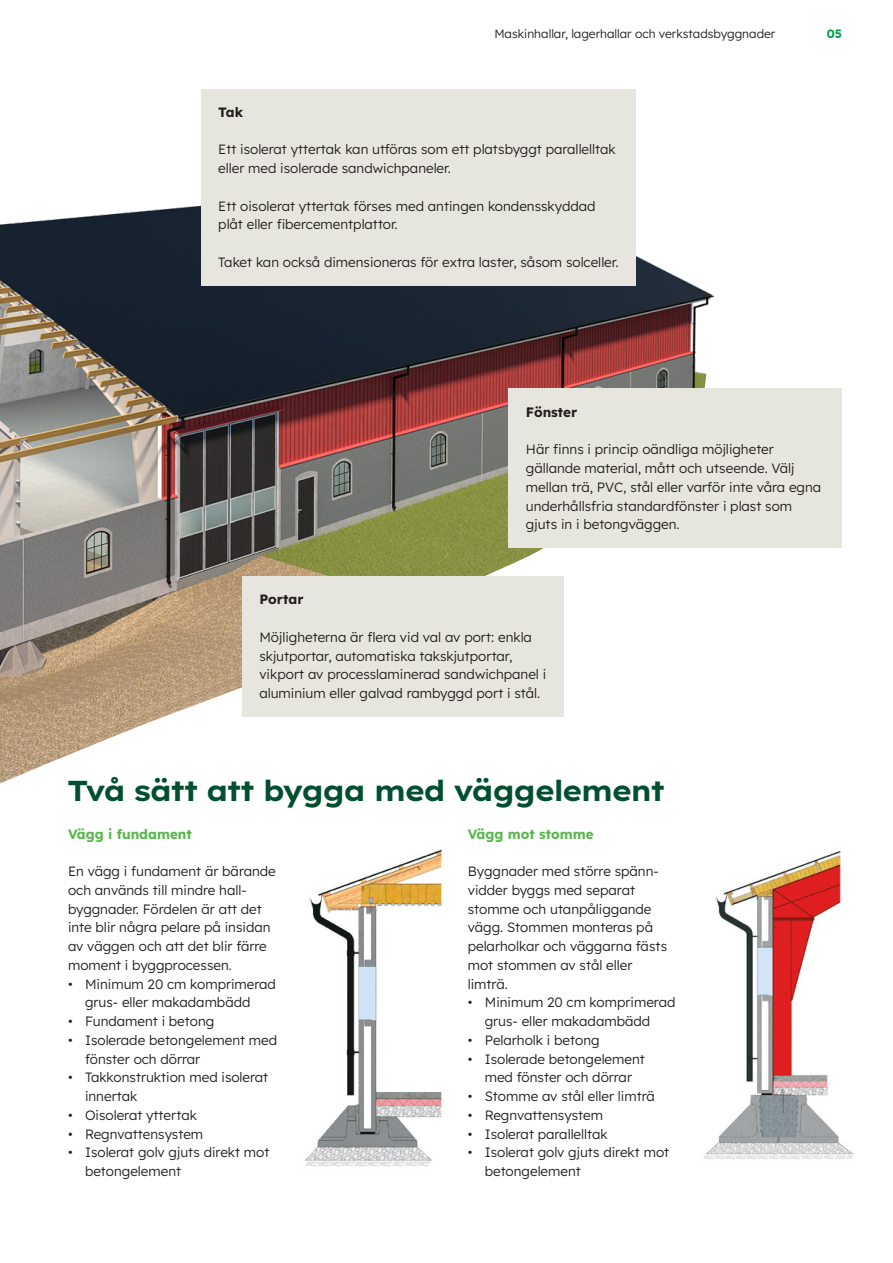
<style>
.page{position:relative;width:893px;height:1263px;background:#fff}
.page>*{position:absolute;margin:0;border:0;box-sizing:border-box;transform-origin:0 0}
.t1{font:700 28.8px "Lexend Exa HM";color:#004f2f}
.t2{font:300 13.5px/18.8px "Lexend";color:#231f20}
.t3{font:700 13.5px "Lexend";color:#55b94a}
.t4{font:700 13.5px "Lexend";color:#231f20}
.t5{font:300 12px "Lexend";color:#231f20}
.t6{font:700 12px "Lexend";color:#009d48}
</style>
<div class="page">
<img style="left:0;top:124px;width:766px;height:659px">
<div style="left:201px;top:89px;width:434px;height:196px;background:#e7e6de"></div>
<div style="left:509px;top:389px;width:333px;height:159px;background:#e7e6de"></div>
<div style="left:242px;top:576px;width:322px;height:141px;background:#e7e6de"></div>
<img style="left:305px;top:849px;width:137px;height:317px">
<img style="left:703px;top:850px;width:151px;height:309px">
<p class="t5" style="left:494px;top:25px;width:282px">Maskinhallar, lagerhallar och verkstadsbyggnader</p>
<p class="t6" style="left:827px;top:25px;width:17px">05</p>
<p class="t4" style="left:218px;top:102px;width:26px">Tak</p>
<p class="t2" style="left:218px;top:139px;width:399px">Ett isolerat yttertak kan utföras som ett platsbyggt parallelltak eller med isolerade sandwichpaneler.</p>
<p class="t2" style="left:218px;top:195px;width:379px">Ett oisolerat yttertak förses med antingen kondensskyddad plåt eller fibercementplattor.</p>
<p class="t2" style="left:218px;top:252px;width:402px">Taket kan också dimensioneras för extra laster, såsom solceller.</p>
<p class="t4" style="left:526px;top:402px;width:53px">Fönster</p>
<p class="t2" style="left:526px;top:439px;width:297px">Här finns i princip oändliga möjligheter gällande material, mått och utseende. Välj mellan trä, PVC, stål eller varför inte våra egna underhållsfria standardfönster i plast som gjuts in i betongväggen.</p>
<p class="t4" style="left:259px;top:590px;width:46px">Portar</p>
<p class="t2" style="left:259px;top:627px;width:288px">Möjligheterna är flera vid val av port: enkla skjutportar, automatiska takskjutportar, vikport av processlaminerad sandwichpanel i aluminium eller galvad rambyggd port i stål.</p>
<h1 class="t1" style="left:68px;top:768px;width:598px">Två sätt att bygga med väggelement</h1>
<p class="t3" style="left:68px;top:824px;width:125px">Vägg i fundament</p>
<p class="t2" style="left:68px;top:861px;width:209px">En vägg i fundament är bärande och används till mindre hall&shy;byggnader. Fördelen är att det inte blir några pelare på insidan av väggen och att det blir färre moment i byggprocessen.</p>
<p class="t2" style="left:85px;top:974px;width:192px;text-indent:-17px">• Minimum 20 cm komprimerad grus- eller makadambädd</p>
<p class="t2" style="left:68px;top:1011px;width:148px">• Fundament i betong</p>
<p class="t2" style="left:85px;top:1030px;width:194px;text-indent:-17px">• Isolerade betongelement med fönster och dörrar</p>
<p class="t2" style="left:85px;top:1067px;width:185px;text-indent:-17px">• Takkonstruktion med isolerat innertak</p>
<p class="t2" style="left:68px;top:1105px;width:130px">• Oisolerat yttertak</p>
<p class="t2" style="left:68px;top:1124px;width:137px">• Regnvattensystem</p>
<p class="t2" style="left:85px;top:1142px;width:186px;text-indent:-17px">• Isolerat golv gjuts direkt mot betongelement</p>
<p class="t3" style="left:468px;top:824px;width:127px">Vägg mot stomme</p>
<p class="t2" style="left:468px;top:861px;width:201px">Byggnader med större spänn&shy;vidder byggs med separat stomme och utanpåliggande vägg. Stommen monteras på pelarholkar och väggarna fästs mot stommen av stål eller limträ.</p>
<p class="t2" style="left:485px;top:992px;width:192px;text-indent:-17px">• Minimum 20 cm komprimerad grus- eller makadambädd</p>
<p class="t2" style="left:468px;top:1030px;width:133px">• Pelarholk i betong</p>
<p class="t2" style="left:468px;top:1049px;width:179px;text-align:center">• Isolerade betongelement med fönster och dörrar</p>
<p class="t2" style="left:468px;top:1086px;width:189px">• Stomme av stål eller limträ</p>
<p class="t2" style="left:468px;top:1105px;width:137px">• Regnvattensystem</p>
<p class="t2" style="left:468px;top:1124px;width:142px">• Isolerat parallelltak</p>
<p class="t2" style="left:485px;top:1142px;width:186px;text-indent:-17px">• Isolerat golv gjuts direkt mot betongelement</p>
</div>
